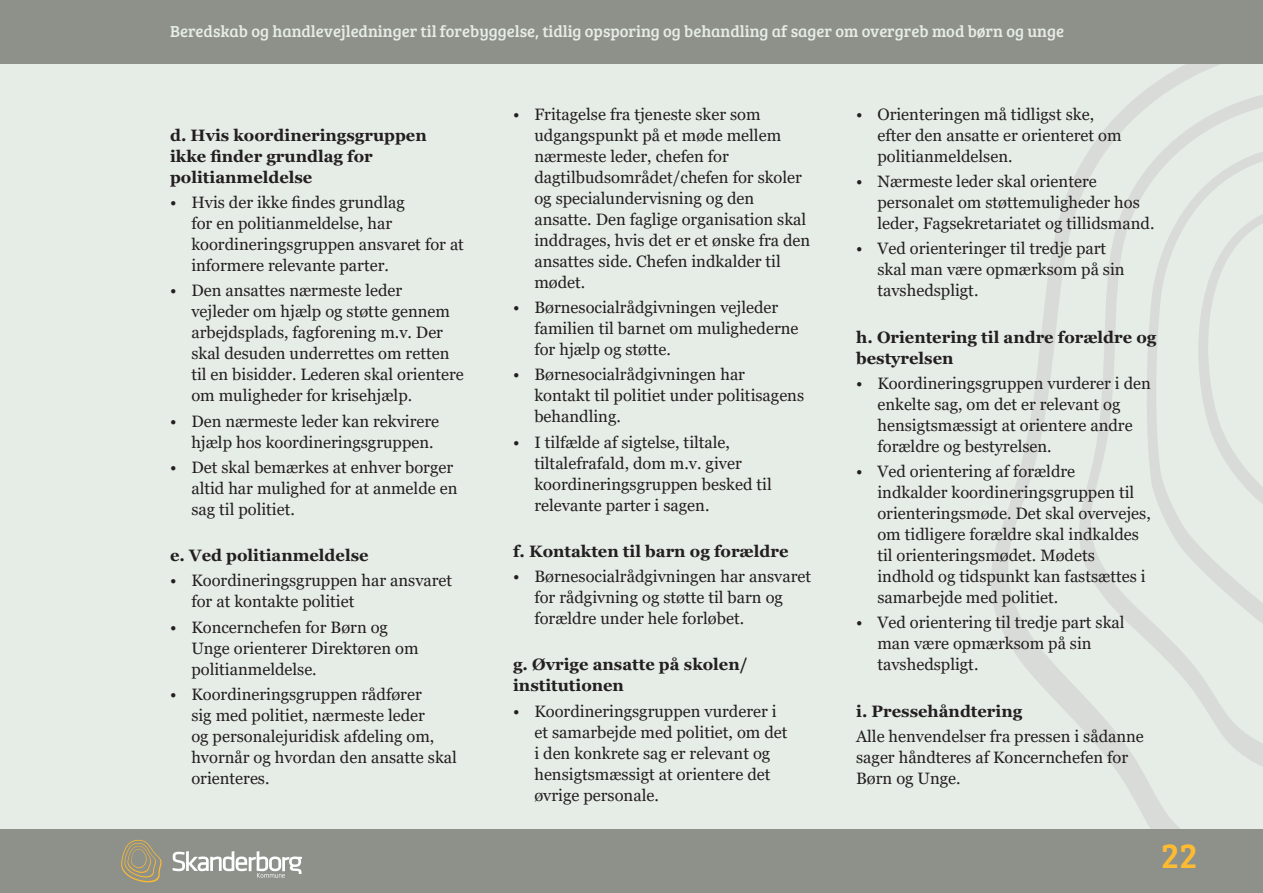
<style>
.page{position:relative;width:1263px;height:893px;background:#e6ede6}
.page>*{position:absolute;margin:0;border:0;box-sizing:border-box;transform-origin:0 0}
.t1{font:36px "Bree Serif";color:#fdbb31}
.Overskrift_3{font:16.5px/21px "Georgia";color:#231f20}
.Overskrift_3-2{font:700 16.5px/21px "Georgia";color:#231f20}
.t2{font:16.5px "Bree Serif";color:#e6ede6}
</style>
<div class="page">
<svg style="left:991px;top:64px;width:229px;height:765px"></svg>
<svg style="left:1069px;top:81px;width:194px;height:703px"></svg>
<svg style="left:1145px;top:100px;width:118px;height:563px"></svg>
<div style="left:0;top:829px;width:1263px;height:64px;background:#8d918a"></div>
<svg style="left:121px;top:840px;width:41px;height:42px"></svg>
<svg style="left:172px;top:851px;width:130px;height:27px"></svg>
<div style="left:0;top:0;width:1263px;height:64px;background:#8d918a"></div>
<p class="t2" style="left:170px;top:20px;width:895px">Beredskab og handlevejledninger til forebyggelse, tidlig opsporing og behandling af sager om overgreb mod børn og unge</p>
<p class="Overskrift_3-2" style="left:170px;top:125px;width:258px">d. Hvis koordineringsgruppen ikke finder grundlag for politianmeldelse</p>
<p class="Overskrift_3" style="left:191px;top:192px;width:274px;text-indent:-21px">• Hvis der ikke findes grundlag<br>for en politianmeldelse, har koordineringsgruppen ansvaret for at informere relevante parter.</p>
<p class="Overskrift_3" style="left:191px;top:281px;width:274px;text-indent:-21px">• Den ansattes nærmeste leder vejleder om hjælp og støtte gennem arbejdsplads, fagforening m.v. Der skal desuden underrettes om retten til en bisidder. Lederen skal orientere om muligheder for krisehjælp.</p>
<p class="Overskrift_3" style="left:191px;top:411px;width:249px;text-indent:-21px">• Den nærmeste leder kan rekvirere hjælp hos koordineringsgruppen.</p>
<p class="Overskrift_3" style="left:191px;top:457px;width:268px;text-indent:-21px">• Det skal bemærkes at enhver borger altid har mulighed for at anmelde en sag til politiet.</p>
<p class="Overskrift_3-2" style="left:170px;top:545px;width:200px">e. Ved politianmeldelse</p>
<p class="Overskrift_3" style="left:191px;top:571px;width:262px;text-indent:-21px">• Koordineringsgruppen har ansvaret for at kontakte politiet</p>
<p class="Overskrift_3" style="left:191px;top:617px;width:229px;text-indent:-21px">• Koncernchefen for Børn og<br>Unge orienterer Direktøren om politianmeldelse.</p>
<p class="Overskrift_3" style="left:191px;top:684px;width:267px;text-indent:-21px">• Koordineringsgruppen rådfører<br>sig med politiet, nærmeste leder<br>og personalejuridisk afdeling om, hvornår og hvordan den ansatte skal orienteres.</p>
<p class="Overskrift_3" style="left:534px;top:104px;width:277px;text-indent:-21px">• Fritagelse fra tjeneste sker som udgangspunkt på et møde mellem nærmeste leder, chefen for dagtilbudsområdet/chefen for skoler og specialundervisning og den ansatte. Den faglige organisation skal inddrages, hvis det er et ønske fra den ansattes side. Chefen indkalder til mødet.</p>
<p class="Overskrift_3" style="left:534px;top:297px;width:266px;text-indent:-21px">• Børnesocialrådgivningen vejleder familien til barnet om mulighederne for hjælp og støtte.</p>
<p class="Overskrift_3" style="left:534px;top:365px;width:271px;text-indent:-21px">• Børnesocialrådgivningen har kontakt til politiet under politisagens behandling.</p>
<p class="Overskrift_3" style="left:534px;top:432px;width:239px;text-indent:-21px">• I tilfælde af sigtelse, tiltale, tiltalefrafald, dom m.v. giver koordineringsgruppen besked til relevante parter i sagen.</p>
<p class="Overskrift_3-2" style="left:513px;top:541px;width:277px">f. Kontakten til barn og forældre</p>
<p class="Overskrift_3" style="left:534px;top:566px;width:278px;text-indent:-21px">• Børnesocialrådgivningen har ansvaret for rådgivning og støtte til barn og forældre under hele forløbet.</p>
<p class="Overskrift_3-2" style="left:513px;top:654px;width:236px">g. Øvrige ansatte på skolen/ institutionen</p>
<p class="Overskrift_3" style="left:534px;top:701px;width:255px;text-indent:-21px">• Koordineringsgruppen vurderer i et samarbejde med politiet, om det i den konkrete sag er relevant og hensigtsmæssigt at orientere det øvrige personale.</p>
<p class="Overskrift_3" style="left:877px;top:104px;width:246px;text-indent:-21px">• Orienteringen må tidligst ske, efter den ansatte er orienteret om politianmeldelsen.</p>
<p class="Overskrift_3" style="left:877px;top:171px;width:279px;text-indent:-21px">• Nærmeste leder skal orientere personalet om støttemuligheder hos leder, Fagsekretariatet og tillidsmand.</p>
<p class="Overskrift_3" style="left:877px;top:239px;width:249px;text-indent:-21px">• Ved orienteringer til tredje part skal man være opmærksom på sin tavshedspligt.</p>
<p class="Overskrift_3-2" style="left:856px;top:326px;width:302px">h. Orientering til andre forældre og bestyrelsen</p>
<p class="Overskrift_3" style="left:877px;top:373px;width:275px;text-indent:-21px">• Koordineringsgruppen vurderer i den enkelte sag, om det er relevant og hensigtsmæssigt at orientere andre forældre og bestyrelsen.</p>
<p class="Overskrift_3" style="left:877px;top:461px;width:275px;text-indent:-21px">• Ved orientering af forældre<br>indkalder koordineringsgruppen til orienteringsmøde. Det skal overvejes, om tidligere forældre skal indkaldes til orienteringsmødet. Mødets indhold og tidspunkt kan fastsættes i samarbejde med politiet.</p>
<p class="Overskrift_3" style="left:877px;top:613px;width:249px;text-indent:-21px">• Ved orientering til tredje part skal man være opmærksom på sin tavshedspligt.</p>
<p class="Overskrift_3-2" style="left:856px;top:700px;width:168px">i. Pressehåndtering</p>
<p class="Overskrift_3" style="left:856px;top:726px;width:289px">Alle henvendelser fra pressen i sådanne sager håndteres af Koncernchefen for<br>Børn og Unge.</p>
<h1 class="t1" style="left:1161px;top:829px;width:38px">22</h1>
</div>
